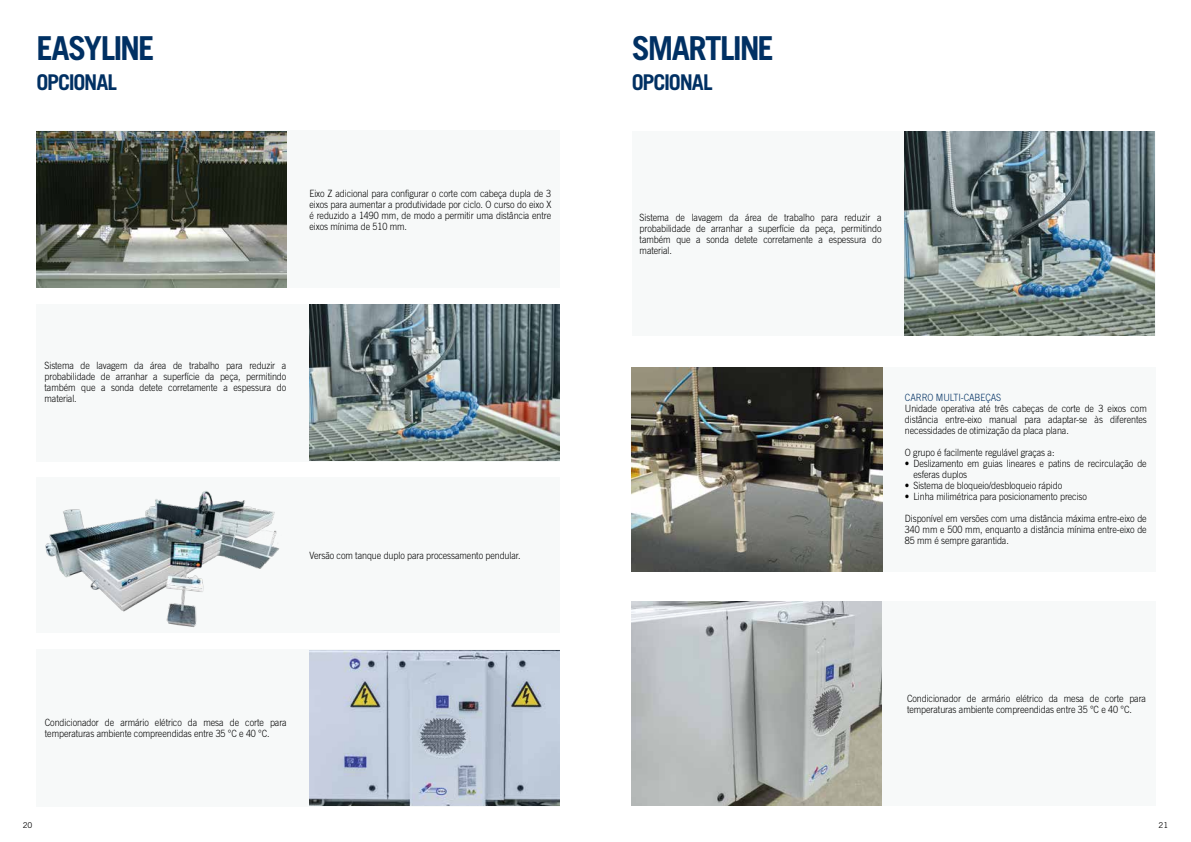
<style>
.page{position:relative;width:1191px;height:842px;background:#fff}
.page>*{position:absolute;margin:0;border:0;box-sizing:border-box;transform-origin:0 0}
.t1{font:700 33px "Trade Gothic LT Std";letter-spacing:-.055em;color:#003063}
.t2{font:700 21.7px "Trade Gothic LT Std";letter-spacing:-.06em;color:#003063}
.t3{font:300 10px/11px "Trade Gothic LT Std";letter-spacing:-.01em;color:#000;text-align:justify;scale:.9 1}
.t4{font:300 10px "Trade Gothic LT Std";letter-spacing:-.01em;color:#003063;scale:.9 1}
.t5{font:8px "Trade Gothic LT Std";color:#000}
.s1{font-weight:700}
</style>
<div class="page">
<div style="left:36px;top:130px;width:524px;height:158px;background:#f7f9f9"></div>
<div style="left:632px;top:132px;width:523px;height:204px;background:#f7f9f9"></div>
<div style="left:632px;top:367px;width:524px;height:204px;background:#f7f9f9"></div>
<div style="left:632px;top:602px;width:524px;height:204px;background:#f7f9f9"></div>
<div style="left:36px;top:304px;width:523px;height:158px;background:#f7f9f9"></div>
<div style="left:36px;top:649px;width:523px;height:158px;background:#f7f9f9"></div>
<div style="left:36px;top:477px;width:523px;height:156px;background:#f7f9f9"></div>
<img style="left:36px;top:132px;width:251px;height:156px">
<img style="left:631px;top:602px;width:250px;height:204px">
<img style="left:309px;top:304px;width:250px;height:156px">
<img style="left:904px;top:132px;width:251px;height:204px">
<img style="left:45px;top:491px;width:234px;height:136px">
<img style="left:632px;top:367px;width:250px;height:204px">
<img style="left:309px;top:650px;width:250px;height:156px">
<h1 class="t1" style="left:36px;top:28px;width:120px">EASYLINE</h1>
<h2 class="t2" style="left:36px;top:69px;width:82px">OPCIONAL</h2>
<p class="t3" style="left:309px;top:188px;width:270px">Eixo Z adicional para configurar o corte com cabeça dupla de 3 eixos para aumentar a produtividade por ciclo. O curso do eixo X é reduzido a 1490 mm, de modo a permitir uma distância entre eixos mínima de 510 mm.</p>
<p class="t3" style="left:45px;top:360px;width:270px">Sistema de lavagem da área de trabalho para reduzir a probabilidade de arranhar a superfície da peça, permitindo também que a sonda detete corretamente a espessura do material.</p>
<p class="t3" style="left:309px;top:549px;width:236px">Versão com tanque duplo para processamento pendular.</p>
<p class="t3" style="left:45px;top:717px;width:270px">Condicionador de armário elétrico da mesa de corte para temperaturas ambiente compreendidas entre 35 °C e 40 °C.</p>
<h1 class="t1" style="left:632px;top:28px;width:144px">SMARTLINE</h1>
<h2 class="t2" style="left:632px;top:69px;width:82px">OPCIONAL</h2>
<p class="t3" style="left:639px;top:212px;width:270px">Sistema de lavagem da área de trabalho para reduzir a probabilidade de arranhar a superfície da peça, permitindo também que a sonda detete corretamente a espessura do material.</p>
<p class="t4" style="left:905px;top:392px;width:108px">CARRO MULTI-CABEÇAS</p>
<p class="t3" style="left:905px;top:403px;width:270px">Unidade operativa até três cabeças de corte de 3 eixos com distância entre-eixo manual para adaptar-se às diferentes necessidades de otimização da placa plana.</p>
<p class="t3" style="left:905px;top:447px;width:168px">O grupo é facilmente regulável graças a:</p>
<p class="t3" style="left:913px;top:458px;width:261px;text-indent:-9px"><span class="s1">•</span> Deslizamento em guias lineares e patins de recirculação de esferas duplos</p>
<p class="t3" style="left:905px;top:480px;width:176px"><span class="s1">•</span> Sistema de bloqueio/desbloqueio rápido</p>
<p class="t3" style="left:905px;top:491px;width:204px"><span class="s1">•</span> Linha milimétrica para posicionamento preciso</p>
<p class="t3" style="left:905px;top:513px;width:270px">Disponível em versões com uma distância máxima entre-eixo de 340 mm e 500 mm, enquanto a distância mínima entre-eixo de 85 mm é sempre garantida.</p>
<p class="t3" style="left:907px;top:693px;width:267px">Condicionador de armário elétrico da mesa de corte para temperaturas ambiente compreendidas entre 35 °C e 40 °C.</p>
<p class="t5" style="left:23px;top:820px;width:11px">20</p>
<p class="t5" style="left:1158px;top:820px;width:11px">21</p>
</div>
